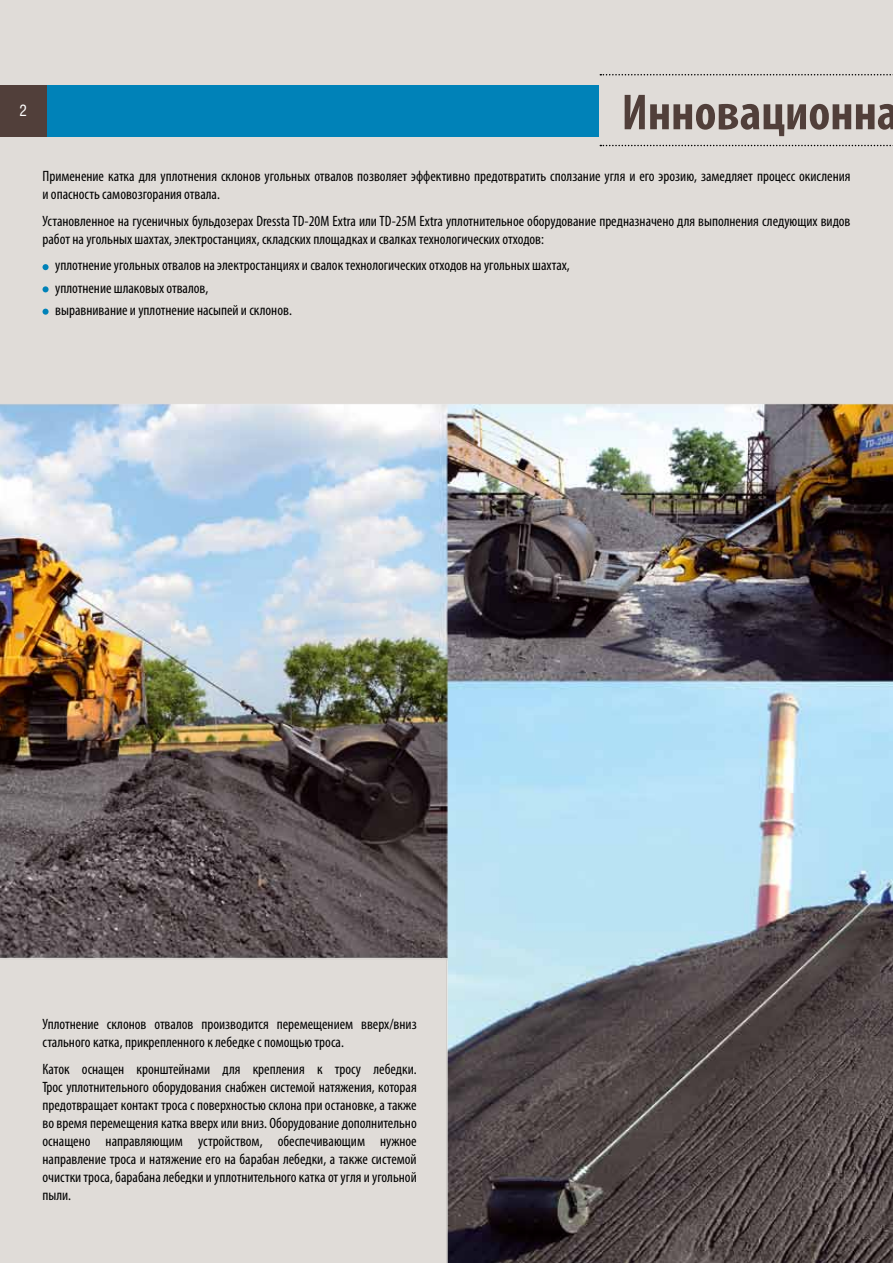
<style>
.page{position:relative;width:893px;height:1263px;background:#fff}
.page>*{position:absolute;margin:0;border:0;box-sizing:border-box;transform-origin:0 0}
.t1{font:700 condensed 51px "Myriad Pro";color:#513f3a}
.t2{font:condensed 15px/18px "Myriad Pro";color:#000}
.t3{font:15px "Swis 721 Cn EU";color:#fff}
</style>
<div class="page">
<img style="left:0;top:0;width:893px;height:1263px">
<div style="left:0;top:85px;width:47px;height:51px;background:#513f3a"></div>
<div style="left:600px;top:74px;width:293px;height:72px;background:#e0dcd8"></div>
<svg style="left:600px;top:145px;width:293px;height:1px"></svg>
<svg style="left:600px;top:74px;width:293px;height:1px"></svg>
<svg style="left:43px;top:264px;width:6px;height:6px"></svg>
<svg style="left:43px;top:286px;width:6px;height:6px"></svg>
<svg style="left:43px;top:309px;width:6px;height:6px"></svg>
<p class="t3" style="left:20px;top:101px;width:9px">2</p>
<h1 class="t1" style="left:622px;top:80px;width:278px">Инновационна</h1>
<p class="t2" style="left:43px;top:167px;width:809px">Применение катка для уплотнения склонов угольных отвалов позволяет эффективно предотвратить сползание угля и его эрозию, замедляет процесс окисления и опасность самовозгорания отвала.</p>
<p class="t2" style="left:43px;top:212px;width:809px">Установленное на гусеничных бульдозерах Dressta TD-20M Extra или TD-25M Extra уплотнительное оборудование предназначено для выполнения следующих видов работ на угольных шахтах, электростанциях, складских площадках и свалках технологических отходов:</p>
<p class="t2" style="left:55px;top:254px;width:516px;line-height:22.2px">уплотнение угольных отвалов на электростанциях и свалок технологических отходов на угольных шахтах, уплотнение шлаковых отвалов,<br>выравнивание и уплотнение насыпей и склонов.</p>
<p class="t2" style="left:43px;top:1015px;width:376px">Уплотнение склонов отвалов производится перемещением вверх/вниз стального катка, прикрепленного к лебедке с помощью троса.</p>
<p class="t2" style="left:43px;top:1060px;width:376px;text-align:justify">Каток оснащен кронштейнами для крепления к тросу лебедки.<br>Трос уплотнительного оборудования снабжен системой натяжения, которая предотвращает контакт троса с поверхностью склона при остановке, а также во время перемещения катка вверх или вниз. Оборудование дополнительно оснащено направляющим устройством, обеспечивающим нужное направление троса и натяжение его на барабан лебедки, а также системой очистки троса, барабана лебедки и уплотнительного катка от угля и угольной пыли.</p>
</div>
